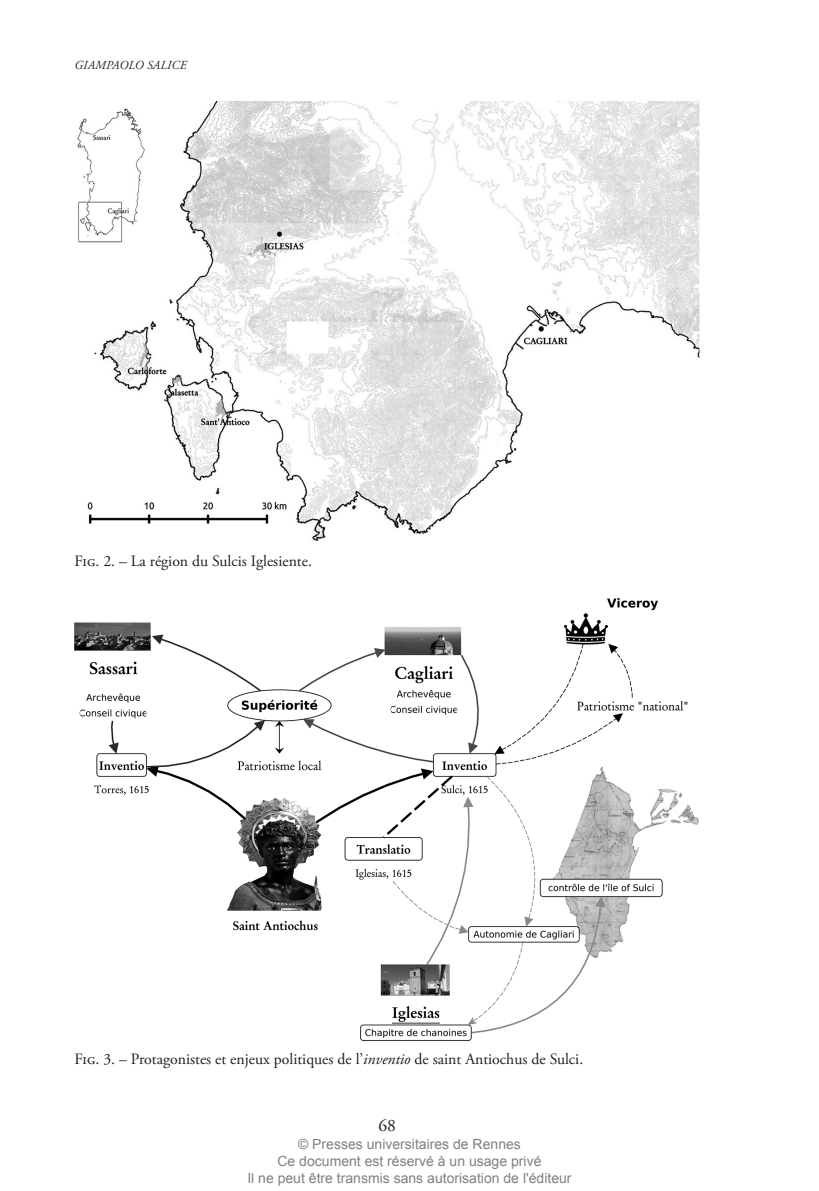
<style>
.page{position:relative;width:819px;height:1191px;background:#fff}
.page>*{position:absolute;margin:0;border:0;box-sizing:border-box;transform-origin:0 0}
.t1{font:17.5px "Adobe Garamond Pro";color:#231f20}
.t2{font:15.75px "Adobe Garamond Pro";letter-spacing:-.005em;color:#231f20}
.t3{font:14px/16.8px "Arial";color:#808080;text-align:center}
.t4{font:italic 12.25px "Adobe Garamond Pro";letter-spacing:.015em;color:#231f20}
.s1{font-style:italic}
</style>
<div class="page">
<img style="left:77px;top:102px;width:622px;height:439px">
<img style="left:74px;top:598px;width:625px;height:443px">
<div style="left:0;top:531px;width:272px;height:18px;background:#fff"></div>
<p class="t4" style="left:74px;top:58px;width:114px">GIAMPAOLO SALICE</p>
<p class="t2" style="left:74px;top:552px;width:239px">Fig. 2. – La région du Sulcis Iglesiente.</p>
<p class="t2" style="left:74px;top:1049px;width:510px">Fig. 3. – Protagonistes et enjeux politiques de l’<span class="s1">inventio</span> de saint Antiochus de Sulci.</p>
<p class="t1" style="left:378px;top:1115px;width:19px">68</p>
<p class="t3" style="left:247px;top:1136px;width:326px">© Presses universitaires de Rennes<br>Ce document est réservé à un usage privé<br>Il ne peut être transmis sans autorisation de l'éditeur</p>
</div>
